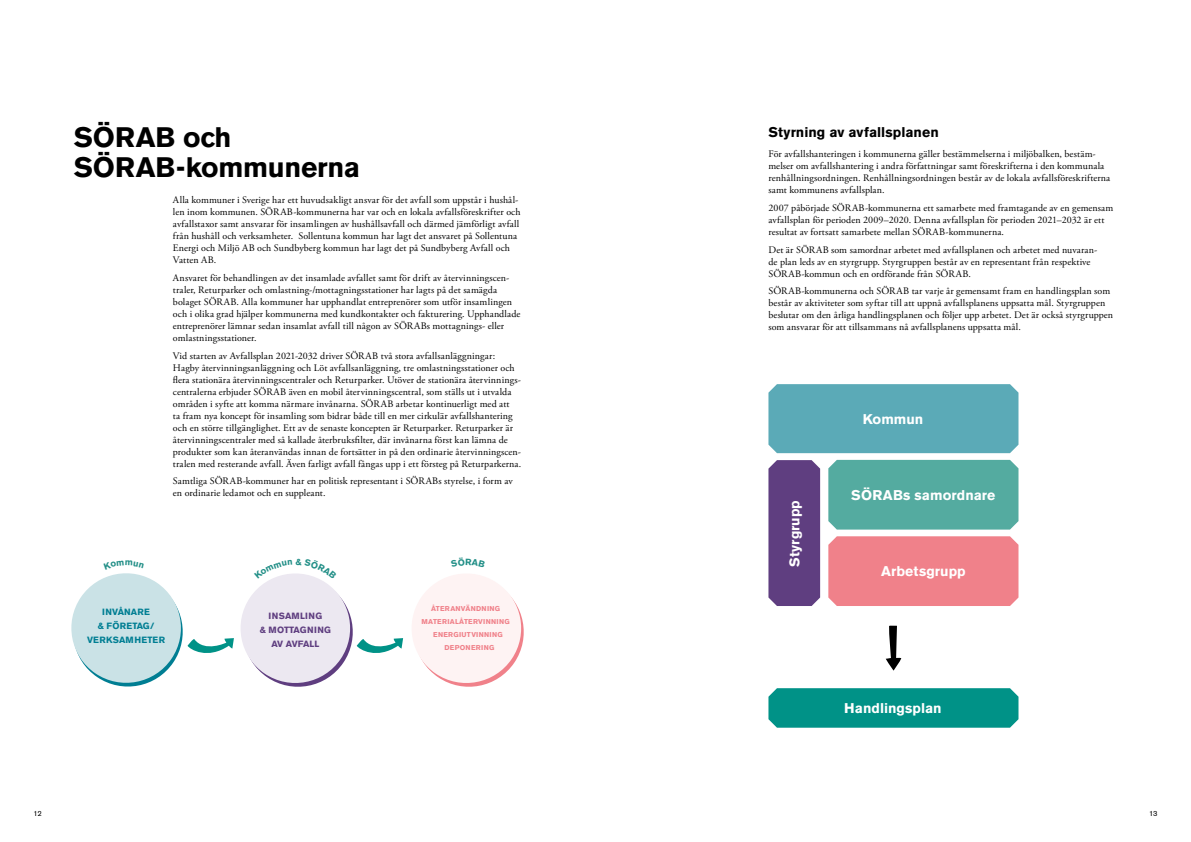
<style>
.page{position:relative;width:1191px;height:842px;background:#fff}
.page>*{position:absolute;margin:0;border:0;box-sizing:border-box;transform-origin:0 0}
.t1{font:700 28px/30px "Akzidenz Grotesk BE";letter-spacing:-.005em;color:#000}
.t2{font:700 14px "Akzidenz Grotesk BE";letter-spacing:.005em;color:#fff}
.t3{font:700 14px "Akzidenz Grotesk BE";color:#000}
.t4{font:10px/12px "Adobe Garamond Pro";letter-spacing:.01em;color:#000}
.t5{font:700 9px/14px "Akzidenz Grotesk BE";letter-spacing:.01em;color:#007e93;text-align:center}
.t6{font:700 9px/14px "Akzidenz Grotesk BE";letter-spacing:.01em;color:#5f3e80;text-align:center}
.t7{font:7.5px "Akzidenz Grotesk BE";color:#000}
.t8{font:700 7px "Akzidenz Grotesk BE";letter-spacing:.04em;color:#f0818a}
</style>
<div class="page">
<svg style="left:885px;top:625px;width:16px;height:46px"></svg>
<div style="left:768px;top:688px;width:250px;height:40px;background:#009287"></div>
<div style="left:768px;top:384px;width:250px;height:69px;background:#5baab7"></div>
<div style="left:768px;top:460px;width:52px;height:146px;background:#5f3e80"></div>
<div style="left:828px;top:460px;width:190px;height:70px;background:#54aba0"></div>
<div style="left:828px;top:536px;width:190px;height:70px;background:#f0818a"></div>
<svg style="left:71px;top:573px;width:453px;height:114px"></svg>
<h1 class="t1" style="left:74px;top:123px;width:288px">SÖRAB och<br>SÖRAB-kommunerna</h1>
<p class="t4" style="left:173px;top:195px;width:349px">Alla kommuner i Sverige har ett huvudsakligt ansvar för det avfall som uppstår i hushål&shy;len inom kommunen. SÖRAB-kommunerna har var och en lokala avfallsföreskrifter och avfallstaxor samt ansvarar för insamlingen av hushållsavfall och därmed jämförligt avfall från hushåll och verksamheter. Sollentuna kommun har lagt det ansvaret på Sollentuna Energi och Miljö AB och Sundbyberg kommun har lagt det på Sundbyberg Avfall och Vatten AB.</p>
<p class="t4" style="left:173px;top:272px;width:349px">Ansvaret för behandlingen av det insamlade avfallet samt för drift av återvinningscen&shy;traler, Returparker och omlastning-/mottagningsstationer har lagts på det samägda bolaget SÖRAB. Alla kommuner har upphandlat entreprenörer som utför insamlingen och i olika grad hjälper kommunerna med kundkontakter och fakturering. Upphandlade entreprenörer lämnar sedan insamlat avfall till någon av SÖRABs mottagnings- eller omlastningsstationer.</p>
<p class="t4" style="left:173px;top:350px;width:350px">Vid starten av Avfallsplan 2021-2032 driver SÖRAB två stora avfallsanläggningar:<br>Hagby återvinningsanläggning och Löt avfallsanläggning, tre omlastningsstationer och flera stationära återvinningscentraler och Returparker. Utöver de stationära återvinnings&shy;centralerna erbjuder SÖRAB även en mobil återvinningscentral, som ställs ut i utvalda områden i syfte att komma närmare invånarna. SÖRAB arbetar kontinuerligt med att<br>ta fram nya koncept för insamling som bidrar både till en mer cirkulär avfallshantering och en större tillgänglighet. Ett av de senaste koncepten är Returparker. Returparker är återvinningscentraler med så kallade återbruksfilter, där invånarna först kan lämna de produkter som kan återanvändas innan de fortsätter in på den ordinarie återvinningscen&shy;tralen med resterande avfall. Även farligt avfall fångas upp i ett försteg på Returparkerna.</p>
<p class="t4" style="left:173px;top:476px;width:341px">Samtliga SÖRAB-kommuner har en politisk representant i SÖRABs styrelse, i form av en ordinarie ledamot och en suppleant.</p>
<p class="t5" style="left:87px;top:605px;width:80px">INVÅNARE<br>&amp; FÖRETAG/<br>VERKSAMHETER</p>
<p class="t6" style="left:260px;top:609px;width:73px">INSAMLING<br>&amp; MOTTAGNING<br>AV AVFALL</p>
<p class="t8" style="left:431px;top:605px;width:71px">ÅTERANVÄNDNING</p>
<p class="t8" style="left:421px;top:618px;width:90px">MATERIALÅTERVINNING</p>
<p class="t8" style="left:433px;top:631px;width:71px">ENERGIUTVINNING</p>
<p class="t8" style="left:444px;top:644px;width:51px">DEPONERING</p>
<h2 class="t3" style="left:768px;top:124px;width:172px">Styrning av avfallsplanen</h2>
<p class="t4" style="left:768px;top:148px;width:343px">För avfallshanteringen i kommunerna gäller bestämmelserna i miljöbalken, bestäm&shy;melser om avfallshantering i andra författningar samt föreskrifterna i den kommunala renhållningsordningen. Renhållningsordningen består av de lokala avfallsföreskrifterna samt kommunens avfallsplan.</p>
<p class="t4" style="left:768px;top:202px;width:346px">2007 påbörjade SÖRAB-kommunerna ett samarbete med framtagande av en gemensam avfallsplan för perioden 2009–2020. Denna avfallsplan för perioden 2021–2032 är ett resultat av fortsatt samarbete mellan SÖRAB-kommunerna.</p>
<p class="t4" style="left:768px;top:244px;width:330px">Det är SÖRAB som samordnar arbetet med avfallsplanen och arbetet med nuvaran&shy;de plan leds av en styrgrupp. Styrgruppen består av en representant från respektive<br>SÖRAB-kommun och en ordförande från SÖRAB.</p>
<p class="t4" style="left:768px;top:285px;width:346px">SÖRAB-kommunerna och SÖRAB tar varje år gemensamt fram en handlingsplan som består av aktiviteter som syftar till att uppnå avfallsplanens uppsatta mål. Styrgruppen beslutar om den årliga handlingsplanen och följer upp arbetet. Det är också styrgruppen som ansvarar för att tillsammans nå avfallsplanens uppsatta mål.</p>
<h2 class="t2" style="left:786px;top:567px;width:68px;rotate:-90deg">Styrgrupp</h2>
<h2 class="t2" style="left:862px;top:411px;width:62px">Kommun</h2>
<h2 class="t2" style="left:851px;top:487px;width:146px">SÖRABs samordnare</h2>
<h2 class="t2" style="left:881px;top:563px;width:86px">Arbetsgrupp</h2>
<h2 class="t2" style="left:844px;top:700px;width:99px">Handlingsplan</h2>
<p class="t7" style="left:33px;top:809px;width:10px">12</p>
<p class="t7" style="left:1149px;top:809px;width:10px">13</p>
</div>
